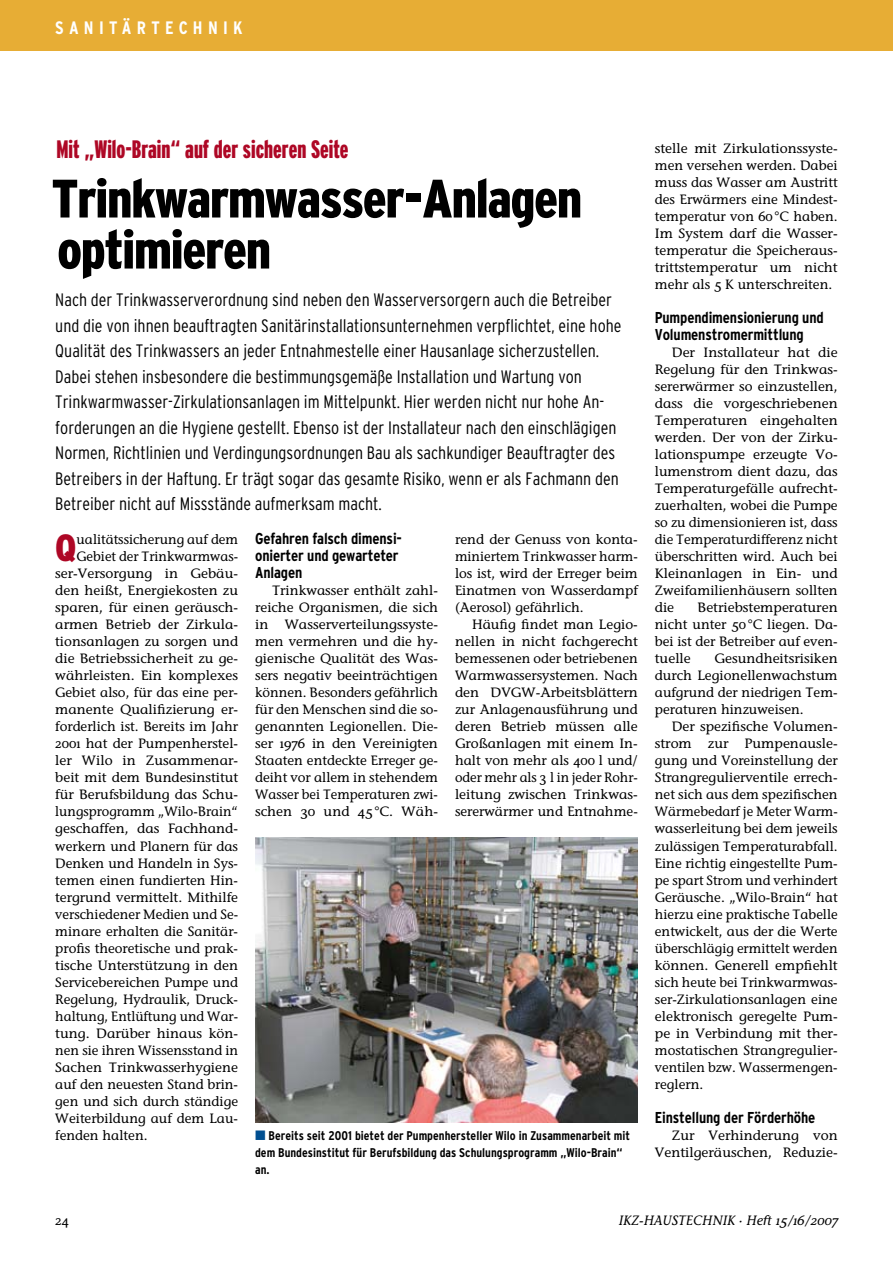
<style>
.page{position:relative;width:893px;height:1263px;background:#fff}
.page>*{position:absolute;margin:0;border:0;box-sizing:border-box;transform-origin:0 0}
.t1{font:900 condensed 54px/51px "IKZ Head";letter-spacing:-.025em;color:#000}
.t2{font:900 condensed 37.8px "IKZ Head";color:#ae0725}
.t3{font:900 ultra-condensed 25.2px "IKZ Head";color:#ae0725}
.t4{font:300 condensed 18px/25.5px "IKZ Head";color:#000}
.t5{font:700 condensed 18px "IKZ Head";letter-spacing:.295em;color:#fff}
.t6{font:700 condensed 15.75px/17px "IKZ Head";letter-spacing:-.01em;color:#000}
.t7{font:13.5px/17px "IKZ";color:#000;text-align:justify}
.t8{font:italic 13.5px "IKZ";color:#000}
.t9{font:700 condensed 12.6px/17px "IKZ Head";color:#000}
.s1{font-family:"IKZ";font-weight:400;font-stretch:normal;font-size:13.5px;color:#004f91}
</style>
<div class="page">
<img style="left:255px;top:838px;width:383px;height:285px">
<div style="left:0;top:0;width:893px;height:51px;background:#e7ad35"></div>
<h3 class="t5" style="left:55px;top:18px;width:189px">sa nitärtechnik</h3>
<h3 class="t3" style="left:57px;top:135px;width:294px">Mit „Wilo-Brain“ auf der sicheren Seite</h3>
<h1 class="t1" style="left:51px;top:173px;width:532px">Trinkwarmwasser-Anlagen optimieren</h1>
<p class="t4" style="left:55px;top:287px;width:568px">Nach der Trinkwasserverordnung sind neben den Wasserversorgern auch die Betreiber und die von ihnen beauftragten Sanitärinstallationsunternehmen verpflichtet, eine hohe Qualität des Trinkwassers an jeder Entnahmestelle einer Hausanlage sicherzustellen.<br>Dabei stehen insbesondere die bestimmungsgemäße Installation und Wartung von Trinkwarmwasser-Zirkulationsanlagen im Mittelpunkt. Hier werden nicht nur hohe An&shy;forderungen an die Hygiene gestellt. Ebenso ist der Installateur nach den einschlägigen Normen, Richtlinien und Verdingungsordnungen Bau als sachkundiger Beauftragter des Betreibers in der Haftung. Er trägt sogar das gesamte Risiko, wenn er als Fachmann den Betreiber nicht auf Missstände aufmerksam macht.</p>
<h2 class="t2" style="left:55px;top:527px;width:23px">Q</h2>
<p class="t7" style="left:77px;top:531px;width:163px">ualitätssicherung auf dem</p>
<p class="t7" style="left:77px;top:548px;width:163px">Gebiet der Trinkwarmwas-</p>
<p class="t7" style="left:55px;top:565px;width:184px">ser-Versorgung in Gebäu-</p>
<p class="t7" style="left:55px;top:582px;width:184px">den heißt, Energiekosten zu</p>
<p class="t7" style="left:55px;top:599px;width:184px">sparen, für einen geräusch-</p>
<p class="t7" style="left:55px;top:616px;width:184px">armen Betrieb der Zirkula-</p>
<p class="t7" style="left:55px;top:633px;width:184px">tionsanlagen zu sorgen und</p>
<p class="t7" style="left:55px;top:650px;width:184px">die Betriebssicherheit zu ge-</p>
<p class="t7" style="left:55px;top:667px;width:184px">währleisten. Ein komplexes</p>
<p class="t7" style="left:55px;top:684px;width:184px">Gebiet also, für das eine per-</p>
<p class="t7" style="left:55px;top:701px;width:184px">manente Qualifizierung er-</p>
<p class="t7" style="left:55px;top:718px;width:184px">forderlich ist. Bereits im Jahr</p>
<p class="t7" style="left:55px;top:735px;width:184px">2001 hat der Pumpenherstel-</p>
<p class="t7" style="left:55px;top:752px;width:184px">ler Wilo in Zusammenar-</p>
<p class="t7" style="left:55px;top:769px;width:184px">beit mit dem Bundesinstitut</p>
<p class="t7" style="left:55px;top:786px;width:184px">für Berufsbildung das Schu-</p>
<p class="t7" style="left:55px;top:803px;width:184px">lungsprogramm „Wilo-Brain“</p>
<p class="t7" style="left:55px;top:820px;width:184px">geschaffen, das Fachhand-</p>
<p class="t7" style="left:55px;top:837px;width:184px">werkern und Planern für das</p>
<p class="t7" style="left:55px;top:854px;width:183px">Denken und Handeln in Sys-</p>
<p class="t7" style="left:55px;top:871px;width:184px">temen einen fundierten Hin-</p>
<p class="t7" style="left:55px;top:888px;width:184px">tergrund vermittelt. Mithilfe</p>
<p class="t7" style="left:55px;top:905px;width:184px">verschiedener Medien und Se-</p>
<p class="t7" style="left:55px;top:922px;width:184px">minare erhalten die Sanitär-</p>
<p class="t7" style="left:55px;top:939px;width:184px">profis theoretische und prak-</p>
<p class="t7" style="left:55px;top:956px;width:184px">tische Unterstützung in den</p>
<p class="t7" style="left:55px;top:973px;width:184px">Servicebereichen Pumpe und</p>
<p class="t7" style="left:55px;top:990px;width:184px">Regelung, Hydraulik, Druck-</p>
<p class="t7" style="left:55px;top:1007px;width:184px">haltung, Entlüftung und War-</p>
<p class="t7" style="left:55px;top:1024px;width:184px">tung. Darüber hinaus kön-</p>
<p class="t7" style="left:55px;top:1041px;width:184px">nen sie ihren Wissensstand in</p>
<p class="t7" style="left:55px;top:1058px;width:184px">Sachen Trinkwasserhygiene</p>
<p class="t7" style="left:55px;top:1075px;width:184px">auf den neuesten Stand brin-</p>
<p class="t7" style="left:55px;top:1092px;width:184px">gen und sich durch ständige</p>
<p class="t7" style="left:55px;top:1109px;width:184px">Weiterbildung auf dem Lau-</p>
<p class="t7" style="left:55px;top:1126px;width:94px">fenden halten.</p>
<p class="t6" style="left:255px;top:530px;width:148px">Gefahren falsch dimensi&shy;onierter und gewarteter<br>Anlagen</p>
<p class="t7" style="left:255px;top:582px;width:184px;text-indent:17px">Trinkwasser enthält zahl&shy;reiche Organismen, die sich in Wasserverteilungssyste&shy;men vermehren und die hy&shy;gienische Qualität des Was&shy;sers negativ beeinträchtigen können. Besonders gefährlich für den Menschen sind die so&shy;genannten Legionellen. Die&shy;ser 1976 in den Vereinigten Staaten entdeckte Erreger ge&shy;deiht vor allem in stehendem Wasser bei Temperaturen zwi&shy;schen 30 und 45°C. Wäh-</p>
<p class="t7" style="left:455px;top:531px;width:184px">rend der Genuss von konta&shy;miniertem Trinkwasser harm&shy;los ist, wird der Erreger beim Einatmen von Wasserdampf (Aerosol) gefährlich.</p>
<p class="t7" style="left:455px;top:616px;width:184px;text-indent:17px">Häufig findet man Legio&shy;nellen in nicht fachgerecht bemessenen oder betriebenen Warmwassersystemen. Nach den DVGW-Arbeitsblättern zur Anlagenausführung und deren Betrieb müssen alle Großanlagen mit einem In&shy;halt von mehr als 400 l und/ oder mehr als 3 l in jeder Rohr&shy;leitung zwischen Trinkwas&shy;sererwärmer und Entnahme-</p>
<p class="t9" style="left:255px;top:1127px;width:377px"><span class="s1">∂</span> Bereits seit 2001 bietet der Pumpenhersteller Wilo in Zusammenarbeit mit dem Bundesinstitut für Berufsbildung das Schulungsprogramm „Wilo-Brain“ an.</p>
<p class="t7" style="left:655px;top:140px;width:184px">stelle mit Zirkulationssyste&shy;men versehen werden. Dabei muss das Wasser am Austritt des Erwärmers eine Mindest&shy;temperatur von 60°C haben.<br>Im System darf die Wasser&shy;temperatur die Speicheraus&shy;trittstemperatur um nicht mehr als 5 K unterschreiten.</p>
<p class="t6" style="left:655px;top:309px;width:170px">Pumpendimensionierung und<br>Volumenstromermittlung</p>
<p class="t7" style="left:655px;top:344px;width:184px;text-indent:17px">Der Installateur hat die Regelung für den Trinkwas&shy;sererwärmer so einzustellen, dass die vorgeschriebenen Temperaturen eingehalten werden. Der von der Zirku&shy;lationspumpe erzeugte Vo&shy;lumenstrom dient dazu, das Temperaturgefälle aufrecht&shy;zuerhalten, wobei die Pumpe so zu dimensionieren ist, dass die Temperaturdifferenz nicht überschritten wird. Auch bei Kleinanlagen in Ein- und Zweifamilienhäusern sollten die</p>
<p class="t7" style="left:655px;top:599px;width:184px;text-indent:43px">Betriebstemperaturen nicht unter 50°C liegen. Da&shy;bei ist der Betreiber auf even&shy;tuelle</p>
<p class="t7" style="left:655px;top:650px;width:184px;text-indent:60px">Gesundheitsrisiken durch Legionellenwachstum aufgrund der niedrigen Tem&shy;peraturen hinzuweisen.</p>
<p class="t7" style="left:655px;top:718px;width:184px;text-indent:17px">Der spezifische Volumen&shy;strom zur Pumpenausle&shy;gung und Voreinstellung der Strangregulierventile errech&shy;net sich aus dem spezifischen Wärmebedarf je Meter Warm&shy;wasserleitung bei dem jeweils zulässigen Temperaturabfall.<br>Eine richtig eingestellte Pum&shy;pe spart Strom und verhindert Geräusche. „Wilo-Brain“ hat hierzu eine praktische Tabelle entwickelt, aus der die Werte überschlägig ermittelt werden können. Generell empfiehlt sich heute bei Trinkwarmwas&shy;ser-Zirkulationsanlagen eine elektronisch geregelte Pum&shy;pe in Verbindung mit ther&shy;mostatischen Strangregulier&shy;ventilen bzw. Wassermengen&shy;reglern.</p>
<p class="t6" style="left:655px;top:1108px;width:162px">Einstellung der Förderhöhe</p>
<p class="t7" style="left:655px;top:1126px;width:184px;text-align:right">Zur Verhinderung von<br>Ventilgeräuschen, Reduzie-</p>
<p class="t7" style="left:55px;top:1211px;width:15px">24</p>
<p class="t8" style="left:619px;top:1212px;width:221px">IKZ-HAUSTECHNIK · HEFT 15/16/2007</p>
</div>
